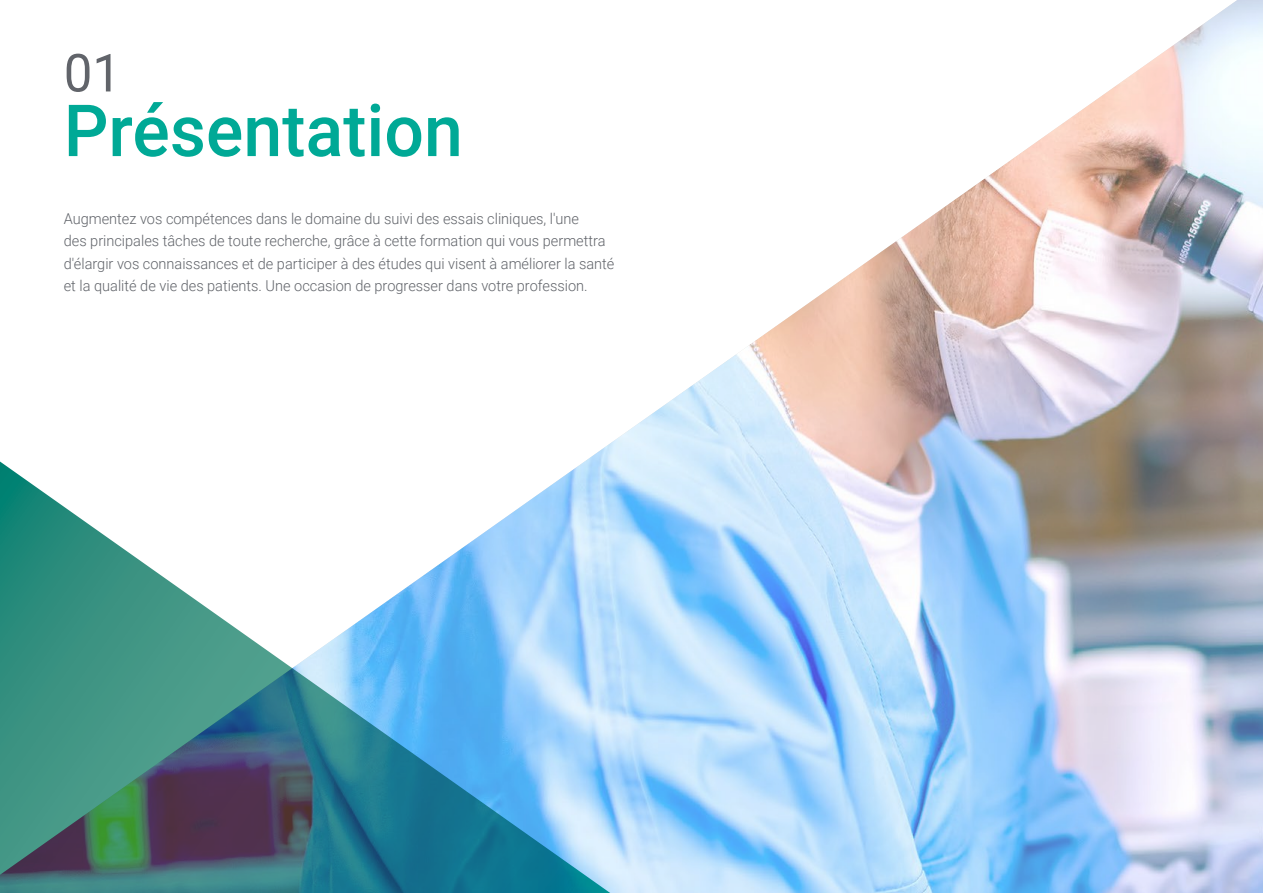
<style>
.page{position:relative;width:1263px;height:893px;background:#fff}
.page>*{position:absolute;margin:0;border:0;box-sizing:border-box;transform-origin:0 0}
.t1{font:500 72px "Roboto";color:#00a996}
.t2{font:52.5px "Roboto";color:#61646a}
.t3{font:300 15px/22.5px "Roboto";color:#61646a}
</style>
<div class="page">
<img style="left:607px;top:0;width:656px;height:893px">
<svg style="left:0;top:446px;width:640px;height:447px"></svg>
<h2 class="t2" style="left:64px;top:36px;width:59px">01</h2>
<h1 class="t1" style="left:64px;top:80px;width:401px">Présentation</h1>
<p class="t3" style="left:64px;top:207px;width:552px">Augmentez vos compétences dans le domaine du suivi des essais cliniques, l'une<br>des principales tâches de toute recherche, grâce à cette formation qui vous permettra d'élargir vos connaissances et de participer à des études qui visent à améliorer la santé et la qualité de vie des patients. Une occasion de progresser dans votre profession.</p>
</div>
